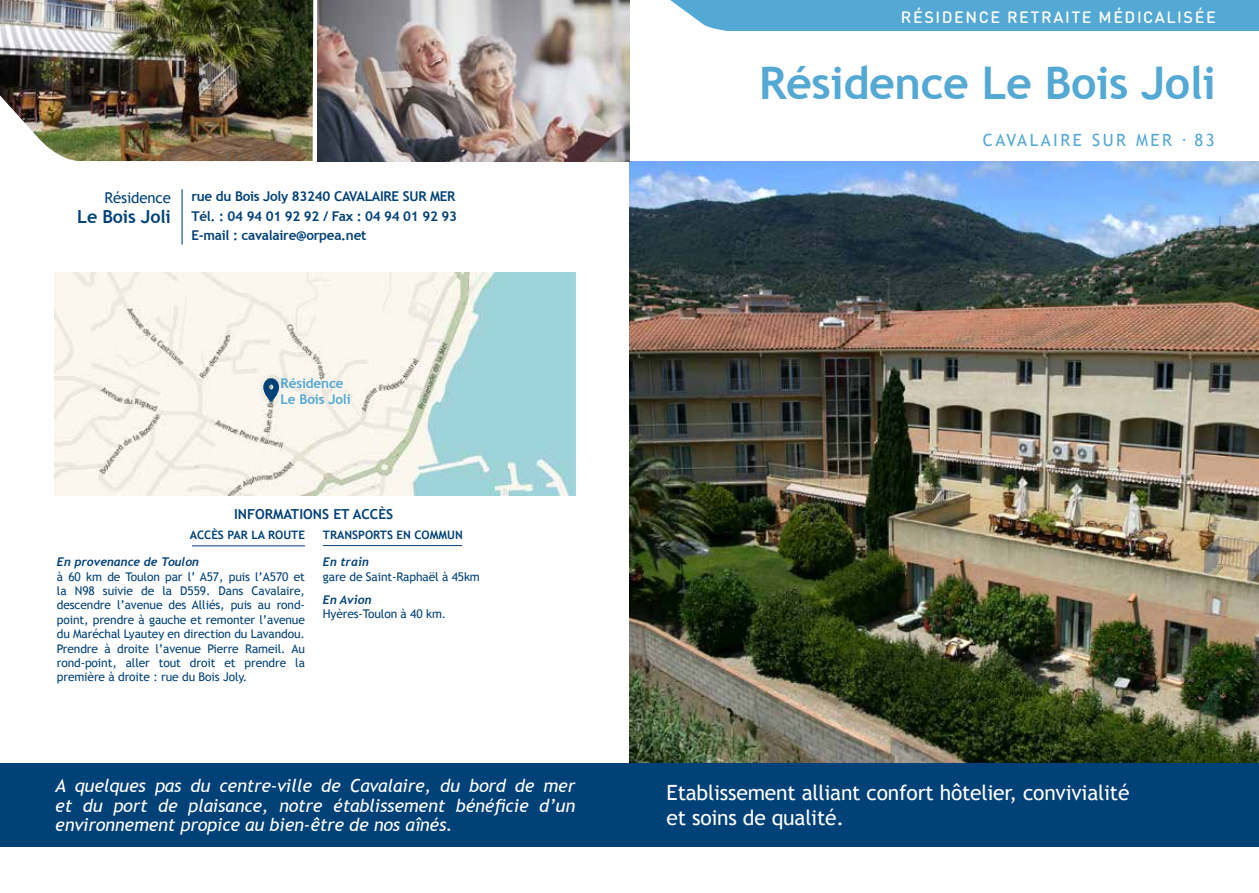
<style>
.page{position:relative;width:1259px;height:893px;background:#fff}
.page>*{position:absolute;margin:0;border:0;box-sizing:border-box;transform-origin:0 0}
.t1{font:700 45px "Trebuchet MS";letter-spacing:-.01em;color:#53a8d4}
.t2{font:21px/25.5px "Trebuchet MS";letter-spacing:-.01em;color:#fff}
.t3{font:italic 18px/19.5px "Trebuchet MS";letter-spacing:-.01em;color:#fff;text-align:justify}
.t4{font:700 18px "Trebuchet MS";letter-spacing:-.01em;color:#004177}
.t5{font:16.8px "Trebuchet MS";letter-spacing:.15em;color:#53a8d4}
.t6{font:500 16.2px "DIN Round Pro";letter-spacing:.095em;color:#fff}
.t7{font:15px "Trebuchet MS";letter-spacing:-.01em;color:#004177}
.t8{font:700 13.8px "Trebuchet MS";color:#004177}
.t9{font:700 13.5px/19.5px "Trebuchet MS";letter-spacing:-.02em;color:#004177;text-align:justify}
.t10{font:700 13.5px/16.2px "Trebuchet MS";letter-spacing:-.01em;color:#53a8d4}
.t11{font:12px/14.4px "Trebuchet MS";letter-spacing:-.01em;color:#004177;text-align:justify}
.t12{font:italic 700 12px "Trebuchet";color:#004177}
.t13{font:700 11.7px "Trebuchet MS";color:#004177}
</style>
<div class="page">
<img style="left:629px;top:161px;width:630px;height:602px">
<div style="left:0;top:763px;width:1259px;height:83px;background:#004177"></div>
<img style="left:54px;top:273px;width:522px;height:222px">
<div style="left:670px;top:0;width:589px;height:31px;background:#53a8d4"></div>
<img style="left:0;top:0;width:313px;height:161px">
<hr style="left:192px;top:546px;width:113px;height:1px;background:#003d75">
<hr style="left:323px;top:545px;width:139px;height:1px;background:#003d75">
<hr style="left:181px;top:189px;width:2px;height:55px;background:#004177">
<div style="left:252px;top:367px;width:38px;height:46px;background:#000;opacity:.09"></div>
<svg style="left:263px;top:378px;width:16px;height:24px"></svg>
<img style="left:317px;top:0;width:312px;height:161px">
<p class="t7" style="left:104px;top:189px;width:68px">Résidence</p>
<h3 class="t4" style="left:77px;top:205px;width:95px">Le Bois Joli</h3>
<p class="t9" style="left:191px;top:187px;width:267px">rue du Bois Joly 83240 CAVALAIRE SUR MER Tél. : 04 94 01 92 92 / Fax : 04 94 01 92 93<br>E-mail : cavalaire@orpea.net</p>
<p class="t10" style="left:281px;top:375px;width:72px">Résidence<br>Le Bois Joli</p>
<p class="t8" style="left:234px;top:505px;width:161px">INFORMATIONS ET ACCÈS</p>
<p class="t13" style="left:190px;top:528px;width:117px">ACCÈS PAR LA ROUTE</p>
<p class="t12" style="left:323px;top:555px;width:47px">En train</p>
<p class="t11" style="left:323px;top:569px;width:158px">gare de Saint-Raphaël à 45km</p>
<p class="t12" style="left:323px;top:592px;width:50px">En Avion</p>
<p class="t11" style="left:323px;top:607px;width:125px">Hyères-Toulon à 40 km.</p>
<p class="t13" style="left:323px;top:527px;width:141px">TRANSPORTS EN COMMUN</p>
<p class="t12" style="left:57px;top:555px;width:144px">En provenance de Toulon</p>
<p class="t11" style="left:57px;top:569px;width:249px">à 60 km de Toulon par l’ A57, puis l’A570 et la N98 suivie de la D559. Dans Cavalaire, descendre l’avenue des Alliés, puis au rond&shy;point, prendre à gauche et remonter l’avenue du Maréchal Lyautey en direction du Lavandou.<br>Prendre à droite l’avenue Pierre Rameil. Au rond-point, aller tout droit et prendre la première à droite : rue du Bois Joly.</p>
<h3 class="t3" style="left:55px;top:776px;width:521px">A quelques pas du centre-ville de Cavalaire, du bord de mer et du port de plaisance, notre établissement bénéficie d’un environnement propice au bien-être de nos aînés.</h3>
<h3 class="t6" style="left:901px;top:7px;width:316px">RÉSIDENCE RETRAITE MÉDICALISÉE</h3>
<h1 class="t1" style="left:759px;top:55px;width:458px">Résidence Le Bois Joli</h1>
<h3 class="t5" style="left:983px;top:130px;width:233px">CAVALAIRE SUR MER <sup>•</sup> 83</h3>
<h2 class="t2" style="left:666px;top:780px;width:464px">Etablissement alliant confort hôtelier, convivialité et soins de qualité.</h2>
</div>
